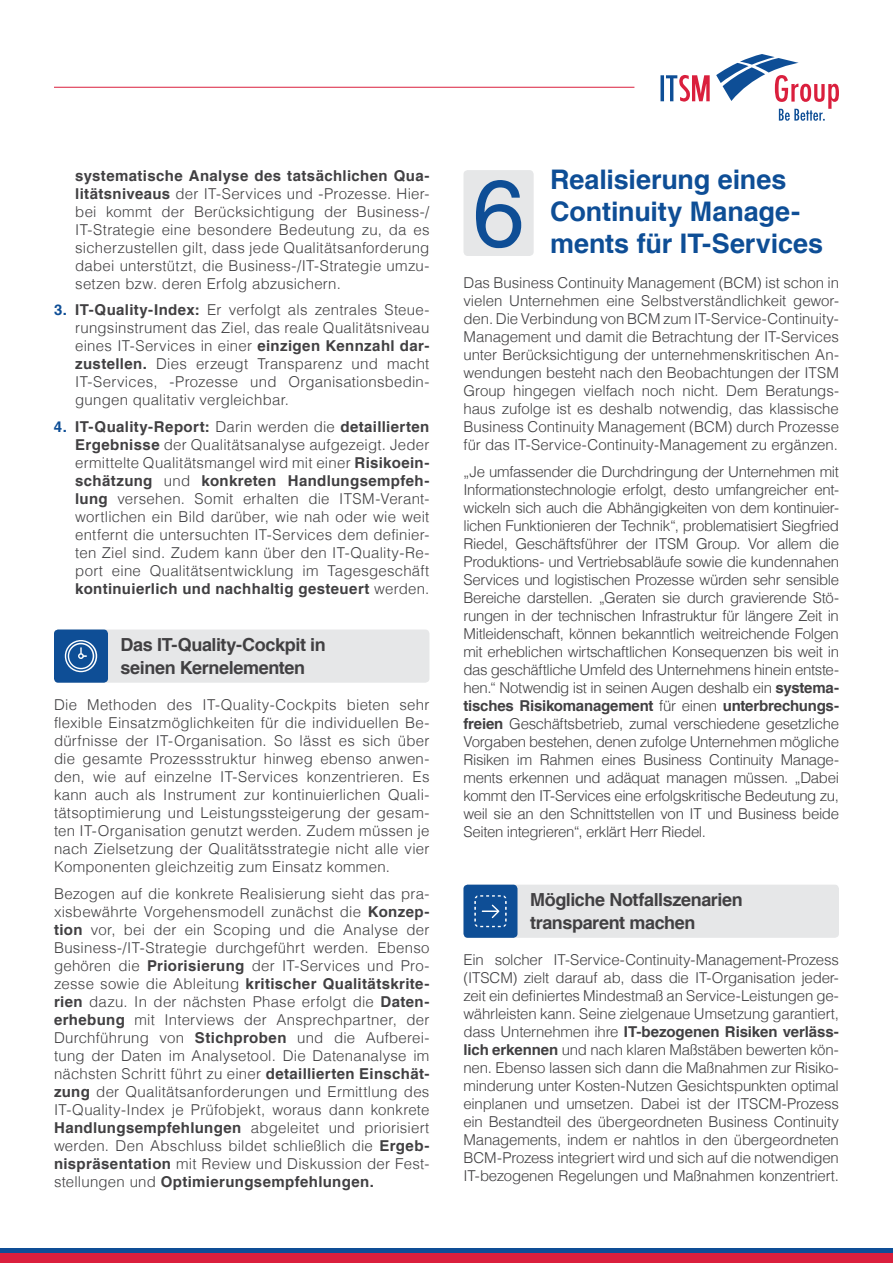
<style>
.page{position:relative;width:893px;height:1263px;background:#fff}
.page>*{position:absolute;margin:0;border:0;box-sizing:border-box;transform-origin:0 0}
.t1{font:94.35px "Helvetica LT Com";color:#0e4e96}
.t2{font:700 27px/31.5px "Helvetica LT Com";letter-spacing:-.005em;color:#0e4e96}
.t3{font:700 18px/22.5px "Helvetica LT Com";letter-spacing:-.02em;color:#414042}
.t4{font:300 15px/18px "Helvetica LT Com";letter-spacing:.01em;color:#414042;text-align:justify}
.s1{font-weight:700}
.s2{font-weight:700;color:#0e4e96}
</style>
<div class="page">
<div style="left:0;top:1248px;width:893px;height:15px;background:#0e4e96"></div>
<div style="left:0;top:1253px;width:893px;height:10px;background:#da1f3d"></div>
<hr style="left:54px;top:87px;width:580px;height:1px;background:#da1f3d">
<svg style="left:660px;top:75px;width:4px;height:26px"></svg>
<svg style="left:666px;top:75px;width:44px;height:27px"></svg>
<svg style="left:716px;top:54px;width:123px;height:67px"></svg>
<div style="left:463px;top:885px;width:376px;height:53px;background:#e6e7e8;border-radius:4px"></div>
<div style="left:463px;top:885px;width:54px;height:53px;background:#0e4e96;border-radius:4px"></div>
<div style="left:463px;top:170px;width:71px;height:86px;background:#e6e7e8;border-radius:4px"></div>
<svg style="left:474px;top:895px;width:33px;height:32px"></svg>
<div style="left:54px;top:629px;width:375px;height:54px;background:#e6e7e8;border-radius:4px"></div>
<div style="left:54px;top:629px;width:54px;height:54px;background:#0e4e96;border-radius:4px"></div>
<svg style="left:65px;top:640px;width:32px;height:32px"></svg>
<p class="t4" style="left:75px;top:166px;width:356px"><span class="s1">systematische Analyse des tatsächlichen Qua&shy;litätsniveaus</span> der IT-Services und -Prozesse. Hier&shy;bei kommt der Berücksichtigung der Business-/ IT-Strategie eine besondere Bedeutung zu, da es sicherzustellen gilt, dass jede Qualitätsanforderung dabei unterstützt, die Business-/IT-Strategie umzu&shy;setzen bzw. deren Erfolg abzusichern.</p>
<p class="t4" style="left:75px;top:301px;width:356px;text-indent:-21px"><span class="s2">3.</span> <span class="s1">IT-Quality-Index:</span> Er verfolgt als zentrales Steue&shy;rungsinstrument das Ziel, das reale Qualitätsniveau eines IT-Services in einer <span class="s1">einzigen Kennzahl dar&shy;zustellen.</span> Dies erzeugt Transparenz und macht IT-Services, -Prozesse und Organisationsbedin&shy;gungen qualitativ vergleichbar.</p>
<p class="t4" style="left:75px;top:417px;width:356px;text-indent:-21px"><span class="s2">4.</span> <span class="s1">IT-Quality-Report:</span> Darin werden die <span class="s1">detaillierten Ergebnisse</span> der Qualitätsanalyse aufgezeigt. Jeder ermittelte Qualitätsmangel wird mit einer <span class="s1">Risikoein&shy;schätzung</span> und <span class="s1">konkreten Handlungsempfeh&shy;lung</span> versehen. Somit erhalten die ITSM-Verant&shy;wortlichen ein Bild darüber, wie nah oder wie weit entfernt die untersuchten IT-Services dem definier&shy;ten Ziel sind. Zudem kann über den IT-Quality-Re&shy;port eine Qualitätsentwicklung im Tagesgeschäft <span class="s1">kontinuierlich und nachhaltig gesteuert</span> werden.</p>
<p class="t3" style="left:121px;top:634px;width:207px">Das IT-Quality-Cockpit in seinen Kernelementen</p>
<p class="t4" style="left:54px;top:696px;width:377px">Die Methoden des IT-Quality-Cockpits bieten sehr flexible Einsatzmöglichkeiten für die individuellen Be&shy;dürfnisse der IT-Organisation. So lässt es sich über die gesamte Prozessstruktur hinweg ebenso anwen&shy;den, wie auf einzelne IT-Services konzentrieren. Es kann auch als Instrument zur kontinuierlichen Quali&shy;tätsoptimierung und Leistungssteigerung der gesam&shy;ten IT-Organisation genutzt werden. Zudem müssen je nach Zielsetzung der Qualitätsstrategie nicht alle vier Komponenten gleichzeitig zum Einsatz kommen.</p>
<p class="t4" style="left:54px;top:884px;width:377px">Bezogen auf die konkrete Realisierung sieht das pra&shy;xisbewährte Vorgehensmodell zunächst die <span class="s1">Konzep&shy;tion</span> vor, bei der ein Scoping und die Analyse der Business-/IT-Strategie durchgeführt werden. Ebenso gehören die <span class="s1">Priorisierung</span> der IT-Services und Pro&shy;zesse sowie die Ableitung <span class="s1">kritischer Qualitätskrite&shy;rien</span> dazu. In der nächsten Phase erfolgt die <span class="s1">Daten&shy;erhebung</span> mit Interviews der Ansprechpartner, der Durchführung von <span class="s1">Stichproben</span> und die Aufberei&shy;tung der Daten im Analysetool. Die Datenanalyse im nächsten Schritt führt zu einer <span class="s1">detaillierten Einschät&shy;zung</span> der Qualitätsanforderungen und Ermittlung des IT-Quality-Index je Prüfobjekt, woraus dann konkrete <span class="s1">Handlungsempfehlungen</span> abgeleitet und priorisiert werden. Den Abschluss bildet schließlich die <span class="s1">Ergeb&shy;nispräsentation</span> mit Review und Diskussion der Fest&shy;stellungen und <span class="s1">Optimierungsempfehlungen.</span></p>
<h1 class="t1" style="left:472px;top:158px;width:54px">6</h1>
<h2 class="t2" style="left:550px;top:164px;width:251px">Realisierung eines<br>Continuity Manage-</h2>
<h2 class="t2" style="left:550px;top:227px;width:275px">ments für IT-Services</h2>
<p class="t4" style="left:463px;top:274px;width:377px">Das Business Continuity Management (BCM) ist schon in vielen Unternehmen eine Selbstverständlichkeit gewor&shy;den. Die Verbindung von BCM zum IT-Service-Continuity-Management und damit die Betrachtung der IT-Services unter Berücksichtigung der unternehmenskritischen An&shy;wendungen besteht nach den Beobachtungen der ITSM Group hingegen vielfach noch nicht. Dem Beratungs&shy;haus zufolge ist es deshalb notwendig, das klassische Business Continuity Management (BCM) durch Prozesse für das IT-Service-Continuity-Management zu ergänzen.</p>
<p class="t4" style="left:463px;top:462px;width:377px">„Je umfassender die Durchdringung der Unternehmen mit Informationstechnologie erfolgt, desto umfangreicher ent&shy;wickeln sich auch die Abhängigkeiten von dem kontinuier&shy;lichen Funktionieren der Technik“, problematisiert Siegfried Riedel, Geschäftsführer der ITSM Group. Vor allem die Produktions- und Vertriebsabläufe sowie die kundennahen Services und logistischen Prozesse würden sehr sensible Bereiche darstellen. „Geraten sie durch gravierende Stö&shy;rungen in der technischen Infrastruktur für längere Zeit in Mitleidenschaft, können bekanntlich weitreichende Folgen mit erheblichen wirtschaftlichen Konsequenzen bis weit in das geschäftliche Umfeld des Unternehmens hinein entste&shy;hen.“ Notwendig ist in seinen Augen deshalb ein <span class="s1">systema&shy;tisches Risikomanagement</span> für einen <span class="s1">unterbrechungs&shy;freien</span> Geschäftsbetrieb, zumal verschiedene gesetzliche Vorgaben bestehen, denen zufolge Unternehmen mögliche Risiken im Rahmen eines Business Continuity Manage&shy;ments erkennen und adäquat managen müssen. „Dabei kommt den IT-Services eine erfolgskritische Bedeutung zu, weil sie an den Schnittstellen von IT und Business beide Seiten integrieren“, erklärt Herr Riedel.</p>
<p class="t3" style="left:530px;top:889px;width:214px">Mögliche Notfallszenarien transparent machen</p>
<p class="t4" style="left:463px;top:951px;width:377px">Ein solcher IT-Service-Continuity-Management-Prozess (ITSCM) zielt darauf ab, dass die IT-Organisation jeder&shy;zeit ein definiertes Mindestmaß an Service-Leistungen ge&shy;währleisten kann. Seine zielgenaue Umsetzung garantiert, dass Unternehmen ihre <span class="s1">IT-bezogenen Risiken verläss&shy;lich erkennen</span> und nach klaren Maßstäben bewerten kön&shy;nen. Ebenso lassen sich dann die Maßnahmen zur Risiko&shy;minderung unter Kosten-Nutzen Gesichtspunkten optimal einplanen und umsetzen. Dabei ist der ITSCM-Prozess ein Bestandteil des übergeordneten Business Continuity Managements, indem er nahtlos in den übergeordneten BCM-Prozess integriert wird und sich auf die notwendigen IT-bezogenen Regelungen und Maßnahmen konzentriert.</p>
</div>
